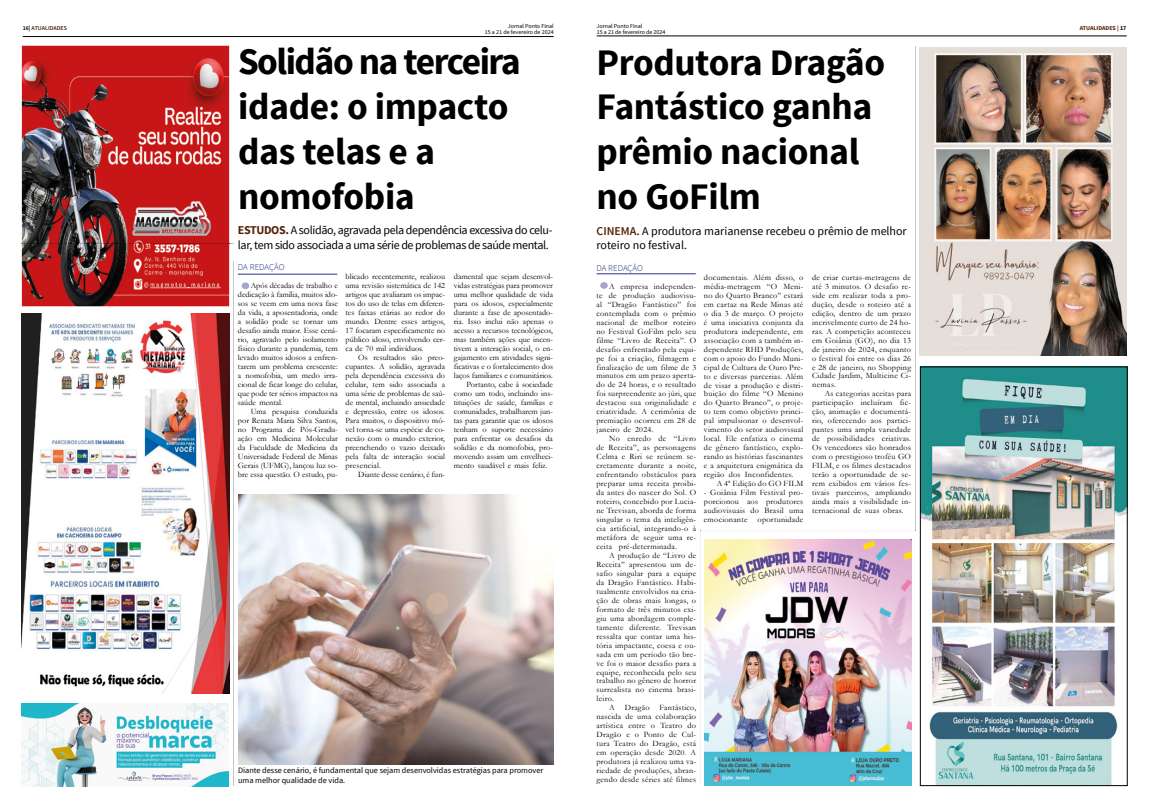
<style>
.page{position:relative;width:1149px;height:808px;background:#fff}
.page>*{position:absolute;margin:0;border:0;box-sizing:border-box;transform-origin:0 0}
.t1{font:700 37.42px/44.9px "Source Sans Pro";letter-spacing:-.015em;color:#000}
.t2{font:700 37.35px/44.8px "Source Sans Pro";letter-spacing:-.01em;color:#000}
.t3{font:12px/14.4px "Source Sans Pro";letter-spacing:-.03em;color:#000}
.t4{font:11.93px/14.3px "Source Sans Pro";color:#000}
.t5{font:300 9px "Source Sans Pro";letter-spacing:-.01em;color:#283583}
.t6{font:8.25px/9px "Garamond";color:#000;text-align:justify}
.t7{font:8.25px/9.9px "Source Sans Pro";color:#000}
.t8{font:8.25px "Garamond";letter-spacing:.03em;color:#000}
.t9{font:6px/6px "Source Sans Pro";color:#000;text-align:right}
.t10{font:600 6px "Source Sans Pro";color:#522408}
.t11{font:700 6px "Source Sans Pro";color:#522408}
.s1{color:#000}
.s2{font-weight:700;color:#522408}
.s3{font-weight:600;color:#522408}
</style>
<div class="page">
<hr style="left:23px;top:36px;width:530px;height:1px;background:#000">
<img style="left:22px;top:46px;width:207px;height:260px">
<img style="left:22px;top:243px;width:207px;height:1px">
<hr style="left:233px;top:261px;width:1px;height:525px;background:#c6c6c6">
<img style="left:22px;top:314px;width:207px;height:380px">
<hr style="left:238px;top:274px;width:99px;height:1px;background:#283583">
<div style="left:241px;top:282px;width:8px;height:7px;background:#a7a3cc;border-radius:50%"></div>
<img style="left:238px;top:495px;width:315px;height:269px">
<img style="left:22px;top:703px;width:207px;height:83px">
<hr style="left:596px;top:36px;width:530px;height:1px;background:#000">
<img style="left:919px;top:47px;width:207px;height:309px">
<img style="left:921px;top:369px;width:203px;height:415px">
<div style="left:919px;top:367px;width:207px;height:419px;border:1px solid #000"></div>
<hr style="left:596px;top:274px;width:99px;height:1px;background:#283583">
<div style="left:600px;top:282px;width:7px;height:7px;background:#a7a3cc;border-radius:50%"></div>
<hr style="left:915px;top:47px;width:1px;height:484px;background:#c6c6c6">
<img style="left:700px;top:530px;width:216px;height:256px">
<p class="t10" style="left:23px;top:24px;width:46px"><span class="s1">16|</span> ATUALIDADES</p>
<p class="t9" style="left:484px;top:23px;width:70px">Jornal Ponto Final<br>15 a 21 de fevereiro de 2024</p>
<h1 class="t1" style="left:238px;top:40px;width:284px">Solidão na terceira idade: o impacto das telas e a nomofobia</h1>
<h3 class="t3" style="left:238px;top:223px;width:316px"><span class="s2">ESTUDOS.</span> A solidão, agravada pela dependência excessiva do celu&shy;lar, tem sido associada a uma série de problemas de saúde mental.</h3>
<p class="t5" style="left:238px;top:262px;width:48px">DA REDAÇÃO</p>
<p class="t6" style="left:238px;top:281px;width:101px;text-indent:13px">Após décadas de trabalho e dedicação à família, muitos ido&shy;sos se veem em uma nova fase da vida, a aposentadoria, onde a solidão pode se tornar um desafio ainda maior. Esse cená&shy;rio, agravado pelo isolamento físico durante a pandemia, tem levado muitos idosos a enfren&shy;tarem um problema crescente: a nomofobia, um medo irra&shy;cional de ficar longe do celular, que pode ter sérios impactos na saúde mental.</p>
<p class="t6" style="left:238px;top:407px;width:101px;text-indent:13px">Uma pesquisa conduzida por Renata Maria Silva Santos, no Programa de Pós-Gradu&shy;ação em Medicina Molecular da Faculdade de Medicina da Universidade Federal de Minas Gerais (UFMG), lançou luz so&shy;bre essa questão. O estudo, pu-</p>
<p class="t6" style="left:454px;top:272px;width:101px">damental que sejam desenvol-</p>
<p class="t6" style="left:454px;top:281px;width:101px">vidas estratégias para promover</p>
<p class="t6" style="left:454px;top:290px;width:101px">uma melhor qualidade de vida</p>
<p class="t6" style="left:454px;top:299px;width:101px">para os idosos, especialmente</p>
<p class="t6" style="left:454px;top:308px;width:101px">durante a fase de aposentado-</p>
<p class="t6" style="left:454px;top:317px;width:101px">ria. Isso inclui não apenas o</p>
<p class="t6" style="left:454px;top:326px;width:101px">acesso a recursos tecnológicos,</p>
<p class="t6" style="left:454px;top:335px;width:101px">mas também ações que incen-</p>
<p class="t6" style="left:454px;top:344px;width:101px">tivem a interação social, o en-</p>
<p class="t6" style="left:454px;top:353px;width:101px">gajamento em atividades signi-</p>
<p class="t6" style="left:454px;top:362px;width:101px">ficativas e o fortalecimento dos</p>
<p class="t6" style="left:454px;top:371px;width:101px">laços familiares e comunitários.</p>
<p class="t6" style="left:466px;top:380px;width:88px">Portanto, cabe à sociedade</p>
<p class="t6" style="left:454px;top:389px;width:101px">como um todo, incluindo ins-</p>
<p class="t6" style="left:454px;top:398px;width:101px">tituições de saúde, famílias e</p>
<p class="t6" style="left:454px;top:407px;width:101px">comunidades, trabalharem jun-</p>
<p class="t6" style="left:454px;top:416px;width:101px">tas para garantir que os idosos</p>
<p class="t6" style="left:454px;top:425px;width:101px">tenham o suporte necessário</p>
<p class="t6" style="left:454px;top:434px;width:101px">para enfrentar os desafios da</p>
<p class="t6" style="left:454px;top:443px;width:101px">solidão e da nomofobia, pro-</p>
<p class="t6" style="left:454px;top:452px;width:101px">movendo assim um envelheci-</p>
<p class="t6" style="left:454px;top:461px;width:95px">mento saudável e mais feliz.</p>
<p class="t6" style="left:345px;top:272px;width:101px">blicado recentemente, realizou uma revisão sistemática de 142 artigos que avaliaram os impac&shy;tos do uso de telas em diferen&shy;tes faixas etárias ao redor do mundo. Dentre esses artigos, 17 focaram especificamente no público idoso, envolvendo cer&shy;ca de 70 mil indivíduos.</p>
<p class="t6" style="left:345px;top:353px;width:101px;text-indent:13px">Os resultados são preo&shy;cupantes. A solidão, agravada pela dependência excessiva do celular, tem sido associada a uma série de problemas de saú&shy;de mental, incluindo ansiedade e depressão, entre os idosos.<br>Para muitos, o dispositivo mó&shy;vel torna-se uma espécie de co&shy;nexão com o mundo exterior, preenchendo o vazio deixado pela falta de interação social presencial.</p>
<p class="t6" style="left:358px;top:470px;width:88px">Diante desse cenário, é fun-</p>
<p class="t7" style="left:238px;top:765px;width:307px">Diante desse cenário, é fundamental que sejam desenvolvidas estratégias para promover uma melhor qualidade de vida.</p>
<p class="t9" style="left:596px;top:23px;width:70px;text-align:left">Jornal Ponto Final<br>15 a 21 de fevereiro de 2024</p>
<p class="t11" style="left:1079px;top:24px;width:48px">ATUALIDADES | <span class="s1">17</span></p>
<h2 class="t2" style="left:596px;top:41px;width:290px">Produtora Dragão<br>Fantástico ganha prêmio nacional no GoFilm</h2>
<h3 class="t4" style="left:596px;top:224px;width:312px"><span class="s3">CINEMA.</span> A produtora marianense recebeu o prêmio de melhor roteiro no festival.</h3>
<p class="t5" style="left:596px;top:262px;width:48px">DA REDAÇÃO</p>
<p class="t6" style="left:596px;top:281px;width:101px;text-indent:13px">A empresa independen&shy;te de produção audiovisu&shy;al “Dragão Fantástico” foi contemplada com o prêmio nacional de melhor roteiro no Festival GoFilm pelo seu filme “Livro de Receita”. O desafio enfrentado pela equi&shy;pe foi a criação, filmagem e finalização de um filme de 3 minutos em um prazo aperta&shy;do de 24 horas, e o resultado foi surpreendente ao júri, que destacou sua originalidade e criatividade. A cerimônia de premiação ocorreu em 28 de janeiro de 2024.</p>
<p class="t6" style="left:596px;top:434px;width:101px;text-indent:13px">No enredo de “Livro de Receita”, as personagens Celma e Riri se reúnem se&shy;cretamente durante a noite, enfrentando obstáculos para preparar uma receita proibi&shy;da antes do nascer do Sol. O roteiro, concebido por Lucia&shy;ne Trevisan, aborda de forma singular o tema da inteligên&shy;cia artificial, integrando-o à metáfora de seguir uma re&shy;ceita pré-determinada.</p>
<p class="t6" style="left:596px;top:551px;width:101px;text-indent:13px">A produção de “Livro de Receita” apresentou um de&shy;safio singular para a equipe da Dragão Fantástico. Habi&shy;tualmente envolvidos na cria&shy;ção de obras mais longas, o formato de três minutos exi&shy;giu uma abordagem comple&shy;tamente diferente. Trevisan ressalta que contar uma his&shy;tória impactante, coesa e ou&shy;sada em um período tão bre&shy;ve foi o maior desafio para a equipe, reconhecida pelo seu trabalho no gênero de horror surrealista no cinema brasi&shy;leiro.</p>
<p class="t6" style="left:596px;top:703px;width:101px;text-indent:13px">A Dragão Fantástico, nascida de uma colaboração artística entre o Teatro do Dragão e o Ponto de Cul&shy;tura Teatro do Dragão, está em operação desde 2020. A produtora já realizou uma va&shy;riedade de produções, abran&shy;gendo desde séries até filmes</p>
<p class="t6" style="left:811px;top:272px;width:100px">de criar curtas-metragens de até 3 minutos. O desafio re&shy;side em realizar toda a pro&shy;dução, desde o roteiro até a edição, dentro de um prazo incrivelmente curto de 24 ho&shy;ras. A competição aconteceu em Goiânia (GO), no dia 13 de janeiro de 2024, enquanto o festival foi entre os dias 26 e 28 de janeiro, no Shopping Cidade Jardim, Multicine Ci&shy;nemas.</p>
<p class="t6" style="left:811px;top:389px;width:100px;text-indent:13px">As categorias aceitas para participação incluíram fic&shy;ção, animação e documentá&shy;rio, oferecendo aos partici&shy;pantes uma ampla variedade de possibilidades criativas.<br>Os vencedores são honrados com o prestigioso troféu GO FILM, e os filmes destacados terão a oportunidade de se&shy;rem exibidos em vários fes&shy;tivais parceiros, ampliando ainda mais a visibilidade in&shy;ternacional de suas obras.</p>
<p class="t6" style="left:703px;top:273px;width:101px">documentais. Além disso, o média-metragem “O Meni&shy;no do Quarto Branco” estará em cartaz na Rede Minas até o dia 3 de março. O projeto é uma iniciativa conjunta da produtora independente, em associação com a também in&shy;dependente RHD Produções, com o apoio do Fundo Muni&shy;cipal de Cultura de Ouro Pre&shy;to e diversas parcerias. Além de visar a produção e distri&shy;buição do filme “O Menino do Quarto Branco”, o proje&shy;to tem como objetivo princi&shy;pal impulsionar o desenvol&shy;vimento do setor audiovisual local. Ele enfatiza o cinema de gênero fantástico, explo&shy;rando as histórias fascinantes e a arquitetura enigmática da região dos Inconfidentes.</p>
<p class="t8" style="left:716px;top:478px;width:88px">A 4ª Edição do GO FILM</p>
<p class="t6" style="left:703px;top:488px;width:101px">- Goiânia Film Festival pro&shy;porcionou aos produtores audiovisuais do Brasil uma emocionante oportunidade</p>
</div>
